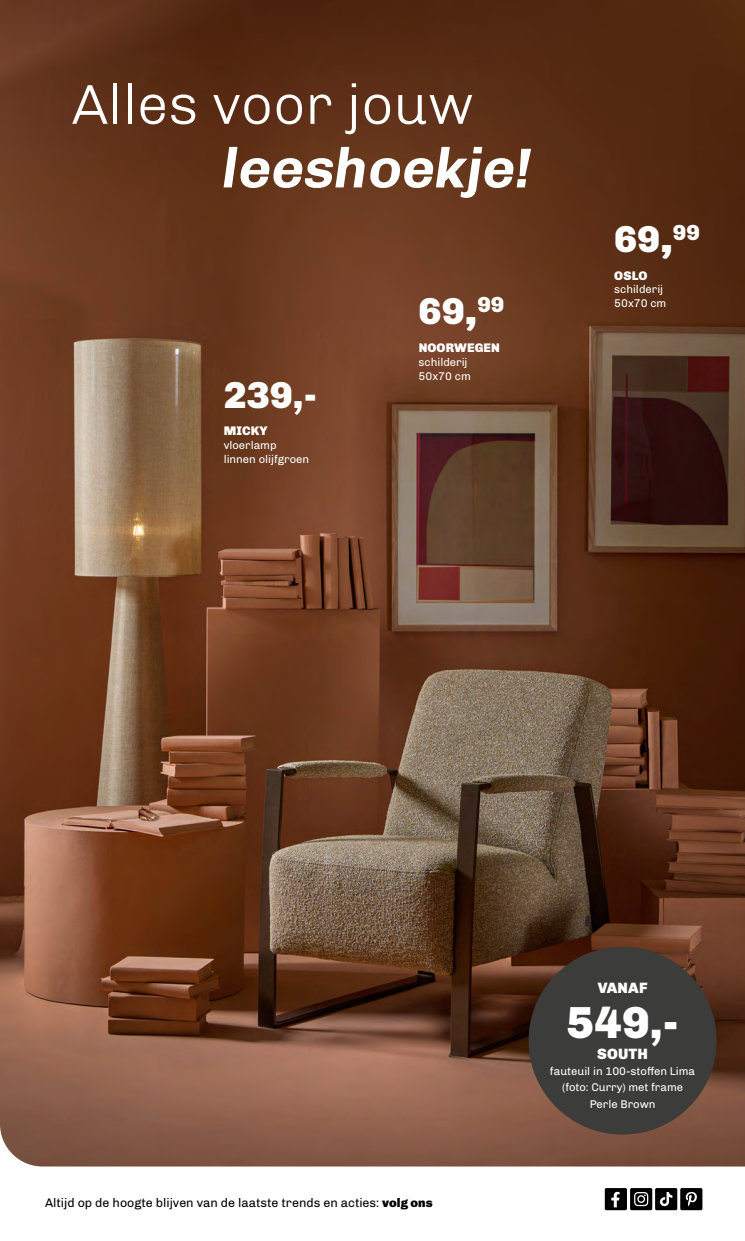
<style>
.page{position:relative;width:745px;height:1241px;background:#fff}
.page>*{position:absolute;margin:0;border:0;box-sizing:border-box;transform-origin:0 0}
.t1{font:300 56.25px "Chivo";color:#fff}
.t2{font:italic 700 56.25px "Chivo";color:#fff}
.t3{font:900 45px "Chivo";color:#fff}
.t4{font:900 37.5px "Chivo";color:#fff}
.t5{font:900 15px "Chivo";letter-spacing:.01em;color:#fff}
.t6{font:12.5px "Chivo";color:#000}
.t7{font:900 12.5px "Chivo";letter-spacing:.01em;color:#fff}
.t8{font:11.25px/13.8px "Chivo";color:#fff}
.s1{font-weight:900}
</style>
<div class="page">
<svg style="left:654px;top:1187px;width:22px;height:22px"></svg>
<div style="left:679px;top:1187px;width:23px;height:22px;background:linear-gradient(to bottom,#000,#000);border-radius:2px"></div>
<svg style="left:629px;top:1187px;width:22px;height:22px"></svg>
<div style="left:604px;top:1187px;width:22px;height:22px;background:#000;border-radius:2px"></div>
<svg style="left:611px;top:1191px;width:8px;height:16px"></svg>
<svg style="left:633px;top:1191px;width:14px;height:14px"></svg>
<svg style="left:685px;top:1191px;width:12px;height:15px"></svg>
<svg style="left:659px;top:1191px;width:13px;height:15px"></svg>
<img style="left:0;top:0;width:744px;height:1166px">
<div style="left:528px;top:946px;width:188px;height:188px;background:#3c3c3b;border-radius:50%"></div>
<h1 class="t1" style="left:72px;top:62px;width:403px">Alles voor jouw</h1>
<h1 class="t2" style="left:222px;top:124px;width:310px">leeshoekje!</h1>
<h3 class="t4" style="left:223px;top:365px;width:95px">239,-</h3>
<p class="t7" style="left:223px;top:421px;width:45px">MICKY</p>
<p class="t8" style="left:223px;top:437px;width:87px">vloerlamp linnen olijfgroen</p>
<h3 class="t4" style="left:418px;top:281px;width:87px">69,<sup>99</sup></h3>
<p class="t7" style="left:418px;top:337px;width:83px">NOORWEGEN</p>
<p class="t8" style="left:418px;top:354px;width:54px">schilderij<br>50x70 cm</p>
<h3 class="t4" style="left:613px;top:209px;width:87px">69,<sup>99</sup></h3>
<p class="t7" style="left:614px;top:265px;width:35px">OSLO</p>
<p class="t8" style="left:613px;top:282px;width:54px">schilderij<br>50x70 cm</p>
<p class="t6" style="left:45px;top:1192px;width:389px">Altijd op de hoogte blijven van de laatste trends en acties: <span class="s1">volg ons</span></p>
<h3 class="t5" style="left:597px;top:975px;width:51px">VANAF</h3>
<h2 class="t3" style="left:566px;top:986px;width:113px">549,-</h2>
<h3 class="t5" style="left:597px;top:1041px;width:52px">SOUTH</h3>
<p class="t8" style="left:549px;top:1062px;width:147px;line-height:16.4px;text-align:center">fauteuil in 100-stoffen Lima (foto: Curry) met frame<br>Perle Brown</p>
</div>
